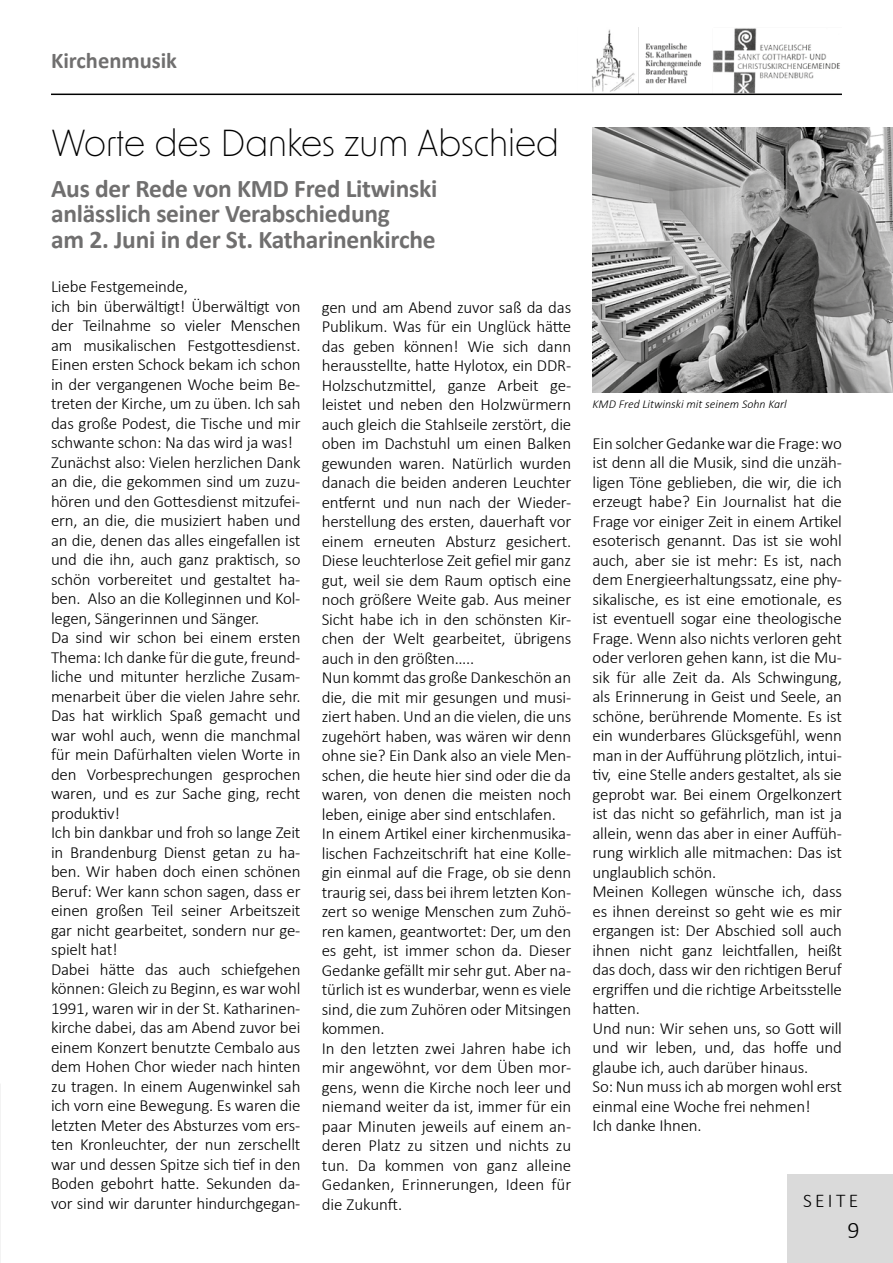
<style>
.page{position:relative;width:893px;height:1263px;background:#fff}
.page>*{position:absolute;margin:0;border:0;box-sizing:border-box;transform-origin:0 0}
.t1{font:300 36px "New Order";color:#000}
.t2{font:700 25.5px/25.5px "Calibri";letter-spacing:-.01em;color:#706f6f}
.t3{font:300 24px "Calibri";color:#000}
.t4{font:700 22.5px "Calibri";color:#706f6f}
.t5{font:300 19.5px "Calibri";letter-spacing:.17em;color:#000}
.t6{font:300 16.95px/19.5px "Calibri";letter-spacing:-.01em;color:#000}
.t7{font:italic 300 12px "Calibri";color:#000}
</style>
<div class="page">
<div style="left:787px;top:1174px;width:106px;height:89px;background:#dadada"></div>
<img style="left:592px;top:128px;width:301px;height:265px">
<img style="left:592px;top:27px;width:248px;height:66px">
<hr style="left:51px;top:94px;width:791px;height:1px;background:#000">
<h3 class="t4" style="left:51px;top:45px;width:128px">Kirchenmusik</h3>
<h1 class="t1" style="left:51px;top:120px;width:509px">Worte des Dankes zum Abschied</h1>
<h2 class="t2" style="left:51px;top:175px;width:388px">Aus der Rede von KMD Fred Litwinski anlässlich seiner Verabschiedung<br>am 2. Juni in der St. Katharinenkirche</h2>
<p class="t6" style="left:51px;top:277px;width:251px">Liebe Festgemeinde,<br>ich bin überwältigt! Überwältigt von der Teilnahme so vieler Menschen am musikalischen Festgottesdienst.<br>Einen ersten Schock bekam ich schon in der vergangenen Woche beim Be&shy;treten der Kirche, um zu üben. Ich sah das große Podest, die Tische und mir schwante schon: Na das wird ja was!<br>Zunächst also: Vielen herzlichen Dank an die, die gekommen sind um zuzu&shy;hören und den Gottesdienst mitzufei&shy;ern, an die, die musiziert haben und an die, denen das alles eingefallen ist und die ihn, auch ganz praktisch, so schön vorbereitet und gestaltet ha&shy;ben. Also an die Kolleginnen und Kol&shy;legen, Sängerinnen und Sänger.<br>Da sind wir schon bei einem ersten Thema: Ich danke für die gute, freund&shy;liche und mitunter herzliche Zusam&shy;menarbeit über die vielen Jahre sehr.<br>Das hat wirklich Spaß gemacht und war wohl auch, wenn die manchmal für mein Dafürhalten vielen Worte in den Vorbesprechungen gesprochen waren, und es zur Sache ging, recht produktiv!<br>Ich bin dankbar und froh so lange Zeit in Brandenburg Dienst getan zu ha&shy;ben. Wir haben doch einen schönen Beruf: Wer kann schon sagen, dass er einen großen Teil seiner Arbeitszeit gar nicht gearbeitet, sondern nur ge&shy;spielt hat!<br>Dabei hätte das auch schiefgehen können: Gleich zu Beginn, es war wohl 1991, waren wir in der St. Katharinen&shy;kirche dabei, das am Abend zuvor bei einem Konzert benutzte Cembalo aus dem Hohen Chor wieder nach hinten zu tragen. In einem Augenwinkel sah ich vorn eine Bewegung. Es waren die letzten Meter des Absturzes vom ers&shy;ten Kronleuchter, der nun zerschellt war und dessen Spitze sich tief in den Boden gebohrt hatte. Sekunden da&shy;vor sind wir darunter hindurchgegan-</p>
<p class="t6" style="left:322px;top:297px;width:251px">gen und am Abend zuvor saß da das Publikum. Was für ein Unglück hätte das geben können! Wie sich dann herausstellte, hatte Hylotox, ein DDR-Holzschutzmittel, ganze Arbeit ge&shy;leistet und neben den Holzwürmern auch gleich die Stahlseile zerstört, die oben im Dachstuhl um einen Balken gewunden waren. Natürlich wurden danach die beiden anderen Leuchter entfernt und nun nach der Wieder&shy;herstellung des ersten, dauerhaft vor einem erneuten Absturz gesichert.<br>Diese leuchterlose Zeit gefiel mir ganz gut, weil sie dem Raum optisch eine noch größere Weite gab. Aus meiner Sicht habe ich in den schönsten Kir&shy;chen der Welt gearbeitet, übrigens auch in den größten…..<br>Nun kommt das große Dankeschön an die, die mit mir gesungen und musi&shy;ziert haben. Und an die vielen, die uns zugehört haben, was wären wir denn ohne sie? Ein Dank also an viele Men&shy;schen, die heute hier sind oder die da waren, von denen die meisten noch leben, einige aber sind entschlafen.<br>In einem Artikel einer kirchenmusika&shy;lischen Fachzeitschrift hat eine Kolle&shy;gin einmal auf die Frage, ob sie denn traurig sei, dass bei ihrem letzten Kon&shy;zert so wenige Menschen zum Zuhö&shy;ren kamen, geantwortet: Der, um den es geht, ist immer schon da. Dieser Gedanke gefällt mir sehr gut. Aber na&shy;türlich ist es wunderbar, wenn es viele sind, die zum Zuhören oder Mitsingen kommen.<br>In den letzten zwei Jahren habe ich mir angewöhnt, vor dem Üben mor&shy;gens, wenn die Kirche noch leer und niemand weiter da ist, immer für ein paar Minuten jeweils auf einem an&shy;deren Platz zu sitzen und nichts zu tun. Da kommen von ganz alleine Gedanken, Erinnerungen, Ideen für die Zukunft.</p>
<p class="t7" style="left:592px;top:396px;width:196px">KMD Fred Litwinski mit seinem Sohn Karl</p>
<p class="t6" style="left:592px;top:433px;width:251px">Ein solcher Gedanke war die Frage: wo ist denn all die Musik, sind die unzäh&shy;ligen Töne geblieben, die wir, die ich erzeugt habe? Ein Journalist hat die Frage vor einiger Zeit in einem Artikel esoterisch genannt. Das ist sie wohl auch, aber sie ist mehr: Es ist, nach dem Energieerhaltungssatz, eine phy&shy;sikalische, es ist eine emotionale, es ist eventuell sogar eine theologische Frage. Wenn also nichts verloren geht oder verloren gehen kann, ist die Mu&shy;sik für alle Zeit da. Als Schwingung, als Erinnerung in Geist und Seele, an schöne, berührende Momente. Es ist ein wunderbares Glücksgefühl, wenn man in der Aufführung plötzlich, intui&shy;tiv, eine Stelle anders gestaltet, als sie geprobt war. Bei einem Orgelkonzert ist das nicht so gefährlich, man ist ja allein, wenn das aber in einer Auffüh&shy;rung wirklich alle mitmachen: Das ist unglaublich schön.<br>Meinen Kollegen wünsche ich, dass es ihnen dereinst so geht wie es mir ergangen ist: Der Abschied soll auch ihnen nicht ganz leichtfallen, heißt das doch, dass wir den richtigen Beruf ergriffen und die richtige Arbeitsstelle hatten.<br>Und nun: Wir sehen uns, so Gott will und wir leben, und, das hoffe und glaube ich, auch darüber hinaus.<br>So: Nun muss ich ab morgen wohl erst einmal eine Woche frei nehmen!<br>Ich danke Ihnen.</p>
<p class="t5" style="left:803px;top:1189px;width:57px">SEITE</p>
<h3 class="t3" style="left:847px;top:1215px;width:14px">9</h3>
</div>
